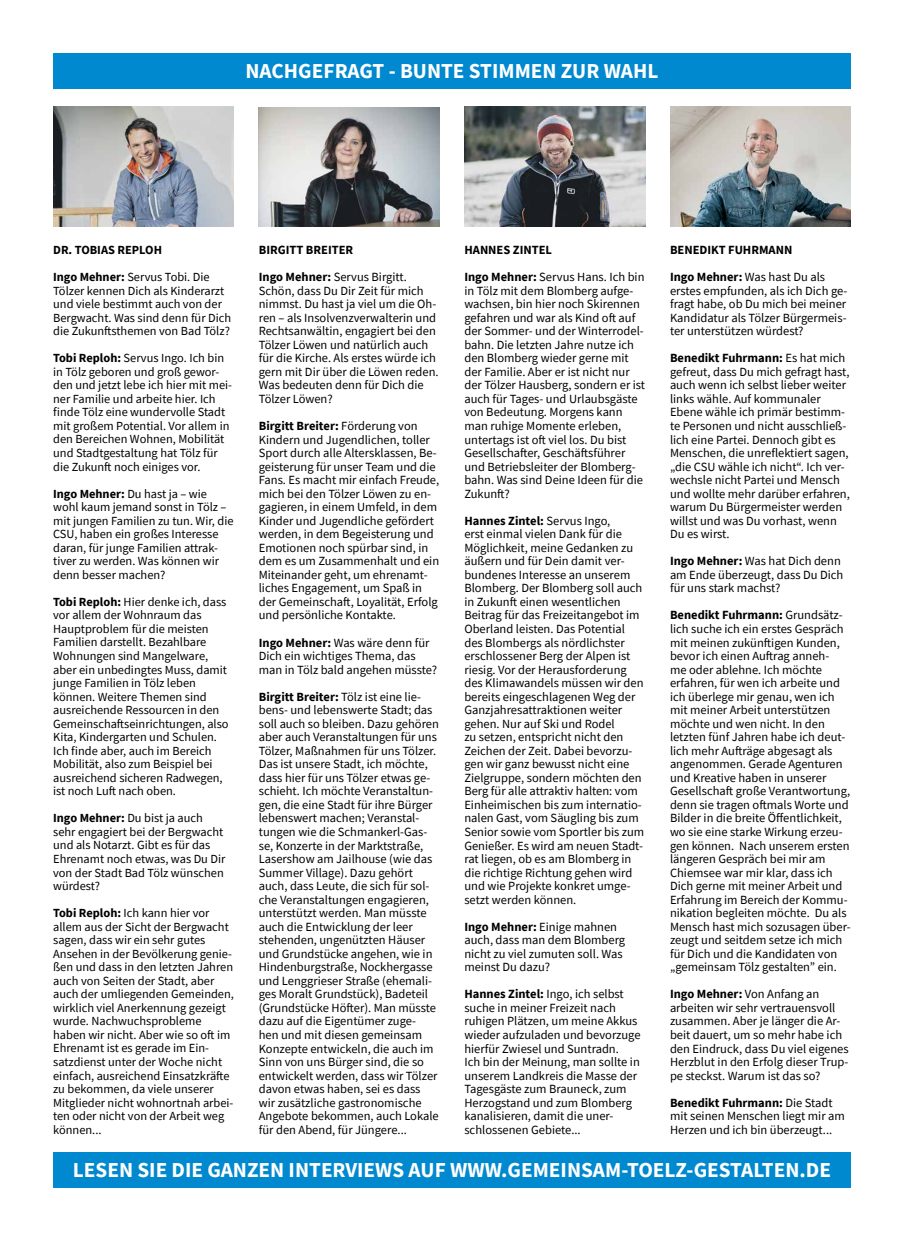
<style>
.page{position:relative;width:904px;height:1241px;background:#fff}
.page>*{position:absolute;margin:0;border:0;box-sizing:border-box;transform-origin:0 0}
.t1{font:700 21.25px "Source Sans Pro";color:#fff}
.t2{font:12.5px/13.5px "Source Sans Pro";color:#000}
.t3{font:700 12.5px/27px "Source Sans Pro";color:#000}
.t4{font:12.38px/13.5px "Source Sans Pro";color:#000}
.t5{font:700 12.38px/27px "Source Sans Pro";color:#000}
.s1{font-weight:400}
.s2{font-weight:700}
</style>
<div class="page">
<div style="left:53px;top:53px;width:797px;height:36px;background:#0089cf"></div>
<img style="left:53px;top:106px;width:181px;height:121px">
<div style="left:53px;top:1152px;width:797px;height:35px;background:#0089cf"></div>
<img style="left:259px;top:107px;width:180px;height:120px">
<img style="left:670px;top:106px;width:180px;height:121px">
<img style="left:464px;top:106px;width:181px;height:121px">
<h1 class="t1" style="left:245px;top:57px;width:414px">NACHGEFRAGT - BUNTE STIMMEN ZUR WAHL</h1>
<p class="t5" style="left:53px;top:236px;width:158px">DR. TOBIAS REPLOH<br>Ingo Mehner: <span class="s1">Servus Tobi. Die</span></p>
<p class="t4" style="left:53px;top:283px;width:179px">Tölzer kennen Dich als Kinderarzt und viele bestimmt auch von der<br>Bergwacht. Was sind denn für Dich die Zukunftsthemen von Bad Tölz?</p>
<p class="t4" style="left:53px;top:351px;width:180px"><span class="s2">Tobi Reploh:</span> Servus Ingo. Ich bin in Tölz geboren und groß gewor&shy;den und jetzt lebe ich hier mit mei&shy;ner Familie und arbeite hier. Ich finde Tölz eine wundervolle Stadt mit großem Potential. Vor allem in den Bereichen Wohnen, Mobilität und Stadtgestaltung hat Tölz für die Zukunft noch einiges vor.</p>
<p class="t4" style="left:53px;top:486px;width:182px"><span class="s2">Ingo Mehner:</span> Du hast ja – wie wohl kaum jemand sonst in Tölz – mit jungen Familien zu tun. Wir, die<br>CSU, haben ein großes Interesse daran, für junge Familien attrak&shy;tiver zu werden. Was können wir denn besser machen?</p>
<p class="t4" style="left:53px;top:594px;width:177px"><span class="s2">Tobi Reploh:</span> Hier denke ich, dass vor allem der Wohnraum das<br>Hauptproblem für die meisten<br>Familien darstellt. Bezahlbare<br>Wohnungen sind Mangelware, aber ein unbedingtes Muss, damit junge Familien in Tölz leben können. Weitere Themen sind ausreichende Ressourcen in den<br>Gemeinschaftseinrichtungen, also<br>Kita, Kindergarten und Schulen.<br>Ich finde aber, auch im Bereich<br>Mobilität, also zum Beispiel bei ausreichend sicheren Radwegen, ist noch Luft nach oben.</p>
<p class="t4" style="left:53px;top:811px;width:174px"><span class="s2">Ingo Mehner:</span> Du bist ja auch sehr engagiert bei der Bergwacht und als Notarzt. Gibt es für das<br>Ehrenamt noch etwas, was Du Dir von der Stadt Bad Tölz wünschen würdest?</p>
<p class="t4" style="left:53px;top:906px;width:182px"><span class="s2">Tobi Reploh:</span> Ich kann hier vor allem aus der Sicht der Bergwacht sagen, dass wir ein sehr gutes<br>Ansehen in der Bevölkerung genie&shy;ßen und dass in den letzten Jahren auch von Seiten der Stadt, aber auch der umliegenden Gemeinden, wirklich viel Anerkennung gezeigt wurde. Nachwuchsprobleme haben wir nicht. Aber wie so oft im<br>Ehrenamt ist es gerade im Ein&shy;satzdienst unter der Woche nicht einfach, ausreichend Einsatzkräfte zu bekommen, da viele unserer<br>Mitglieder nicht wohnortnah arbei&shy;ten oder nicht von der Arbeit weg können...</p>
<p class="t3" style="left:259px;top:236px;width:150px">BIRGITT BREITER<br>Ingo Mehner: <span class="s1">Servus Birgitt.</span></p>
<p class="t2" style="left:259px;top:283px;width:181px">Schön, dass Du Dir Zeit für mich nimmst. Du hast ja viel um die Oh&shy;ren – als Insolvenzverwalterin und<br>Rechtsanwältin, engagiert bei den<br>Tölzer Löwen und natürlich auch für die Kirche. Als erstes würde ich gern mit Dir über die Löwen reden.<br>Was bedeuten denn für Dich die<br>Tölzer Löwen?</p>
<p class="t2" style="left:259px;top:419px;width:182px"><span class="s2">Birgitt Breiter:</span> Förderung von<br>Kindern und Jugendlichen, toller<br>Sport durch alle Altersklassen, Be&shy;geisterung für unser Team und die<br>Fans. Es macht mir einfach Freude, mich bei den Tölzer Löwen zu en&shy;gagieren, in einem Umfeld, in dem<br>Kinder und Jugendliche gefördert werden, in dem Begeisterung und<br>Emotionen noch spürbar sind, in dem es um Zusammenhalt und ein<br>Miteinander geht, um ehrenamt&shy;liches Engagement, um Spaß in der Gemeinschaft, Loyalität, Erfolg und persönliche Kontakte.</p>
<p class="t2" style="left:259px;top:635px;width:180px"><span class="s2">Ingo Mehner:</span> Was wäre denn für<br>Dich ein wichtiges Thema, das man in Tölz bald angehen müsste?</p>
<p class="t2" style="left:259px;top:689px;width:182px"><span class="s2">Birgitt Breiter:</span> Tölz ist eine lie&shy;bens- und lebenswerte Stadt; das soll auch so bleiben. Dazu gehören aber auch Veranstaltungen für uns<br>Tölzer, Maßnahmen für uns Tölzer.<br>Das ist unsere Stadt, ich möchte, dass hier für uns Tölzer etwas ge&shy;schieht. Ich möchte Veranstaltun&shy;gen, die eine Stadt für ihre Bürger lebenswert machen; Veranstal&shy;tungen wie die Schmankerl-Gas&shy;se, Konzerte in der Marktstraße,<br>Lasershow am Jailhouse (wie das<br>Summer Village). Dazu gehört auch, dass Leute, die sich für sol&shy;che Veranstaltungen engagieren, unterstützt werden. Man müsste auch die Entwicklung der leer stehenden, ungenützten Häuser und Grundstücke angehen, wie in<br>Hindenburgstraße, Nockhergasse und Lenggrieser Straße (ehemali&shy;ges Moralt Grundstück), Badeteil (Grundstücke Höfter). Man müsste dazu auf die Eigentümer zuge&shy;hen und mit diesen gemeinsam<br>Konzepte entwickeln, die auch im<br>Sinn von uns Bürger sind, die so entwickelt werden, dass wir Tölzer davon etwas haben, sei es dass wir zusätzliche gastronomische<br>Angebote bekommen, auch Lokale für den Abend, für Jüngere...</p>
<h1 class="t1" style="left:73px;top:1155px;width:759px">LESEN SIE DIE GANZEN INTERVIEWS AUF WWW.GEMEINSAM-TOELZ-GESTALTEN.DE</h1>
<p class="t3" style="left:464px;top:236px;width:182px">HANNES ZINTEL<br>Ingo Mehner: <span class="s1">Servus Hans. Ich bin</span></p>
<p class="t2" style="left:464px;top:283px;width:182px">in Tölz mit dem Blomberg aufge&shy;wachsen, bin hier noch Skirennen gefahren und war als Kind oft auf der Sommer- und der Winterrodel&shy;bahn. Die letzten Jahre nutze ich den Blomberg wieder gerne mit der Familie. Aber er ist nicht nur der Tölzer Hausberg, sondern er ist auch für Tages- und Urlaubsgäste von Bedeutung. Morgens kann man ruhige Momente erleben, untertags ist oft viel los. Du bist<br>Gesellschafter, Geschäftsführer und Betriebsleiter der Blomberg&shy;bahn. Was sind Deine Ideen für die<br>Zukunft?</p>
<p class="t2" style="left:464px;top:513px;width:181px"><span class="s2">Hannes Zintel:</span> Servus Ingo,<br>erst einmal vielen Dank für die<br>Möglichkeit, meine Gedanken zu äußern und für Dein damit ver&shy;bundenes Interesse an unserem<br>Blomberg. Der Blomberg soll auch in Zukunft einen wesentlichen<br>Beitrag für das Freizeitangebot im<br>Oberland leisten. Das Potential des Blombergs als nördlichster erschlossener Berg der Alpen ist riesig. Vor der Herausforderung des Klimawandels müssen wir den bereits eingeschlagenen Weg der<br>Ganzjahresattraktionen weiter gehen. Nur auf Ski und Rodel<br>zu setzen, entspricht nicht den<br>Zeichen der Zeit. Dabei bevorzu&shy;gen wir ganz bewusst nicht eine<br>Zielgruppe, sondern möchten den<br>Berg für alle attraktiv halten: vom<br>Einheimischen bis zum internatio&shy;nalen Gast, vom Säugling bis zum<br>Senior sowie vom Sportler bis zum<br>Genießer. Es wird am neuen Stadt&shy;rat liegen, ob es am Blomberg in die richtige Richtung gehen wird und wie Projekte konkret umge&shy;setzt werden können.</p>
<p class="t2" style="left:464px;top:919px;width:162px"><span class="s2">Ingo Mehner:</span> Einige mahnen auch, dass man dem Blomberg nicht zu viel zumuten soll. Was meinst Du dazu?</p>
<p class="t2" style="left:464px;top:987px;width:178px"><span class="s2">Hannes Zintel:</span> Ingo, ich selbst suche in meiner Freizeit nach ruhigen Plätzen, um meine Akkus wieder aufzuladen und bevorzuge hierfür Zwiesel und Suntradn.<br>Ich bin der Meinung, man sollte in unserem Landkreis die Masse der<br>Tagesgäste zum Brauneck, zum<br>Herzogstand und zum Blomberg kanalisieren, damit die uner&shy;schlossenen Gebiete...</p>
<p class="t3" style="left:670px;top:236px;width:157px">BENEDIKT FUHRMANN<br>Ingo Mehner: <span class="s1">Was hast Du als</span></p>
<p class="t2" style="left:670px;top:283px;width:179px;text-align:justify">erstes empfunden, als ich Dich ge&shy;fragt habe, ob Du mich bei meiner Kandidatur als Tölzer Bürgermeis&shy;ter unterstützen würdest?</p>
<p class="t2" style="left:670px;top:351px;width:181px"><span class="s2">Benedikt Fuhrmann:</span> Es hat mich gefreut, dass Du mich gefragt hast, auch wenn ich selbst lieber weiter links wähle. Auf kommunaler<br>Ebene wähle ich primär bestimm&shy;te Personen und nicht ausschließ&shy;lich eine Partei. Dennoch gibt es<br>Menschen, die unreflektiert sagen, „die CSU wähle ich nicht“. Ich ver&shy;wechsle nicht Partei und Mensch und wollte mehr darüber erfahren, warum Du Bürgermeister werden willst und was Du vorhast, wenn<br>Du es wirst.</p>
<p class="t2" style="left:670px;top:554px;width:175px"><span class="s2">Ingo Mehner:</span> Was hat Dich denn am Ende überzeugt, dass Du Dich für uns stark machst?</p>
<p class="t2" style="left:670px;top:608px;width:182px"><span class="s2">Benedikt Fuhrmann:</span> Grundsätz&shy;lich suche ich ein erstes Gespräch mit meinen zukünftigen Kunden, bevor ich einen Auftrag anneh-<br>me oder ablehne. Ich möchte erfahren, für wen ich arbeite und ich überlege mir genau, wen ich mit meiner Arbeit unterstützen möchte und wen nicht. In den letzten fünf Jahren habe ich deut&shy;lich mehr Aufträge abgesagt als angenommen. Gerade Agenturen und Kreative haben in unserer<br>Gesellschaft große Verantwortung, denn sie tragen oftmals Worte und<br>Bilder in die breite Öffentlichkeit, wo sie eine starke Wirkung erzeu&shy;gen können. Nach unserem ersten längeren Gespräch bei mir am<br>Chiemsee war mir klar, dass ich<br>Dich gerne mit meiner Arbeit und<br>Erfahrung im Bereich der Kommu&shy;nikation begleiten möchte. Du als<br>Mensch hast mich sozusagen über&shy;zeugt und seitdem setze ich mich für Dich und die Kandidaten von „gemeinsam Tölz gestalten” ein.</p>
<p class="t2" style="left:670px;top:987px;width:180px"><span class="s2">Ingo Mehner:</span> Von Anfang an arbeiten wir sehr vertrauensvoll zusammen. Aber je länger die Ar&shy;beit dauert, um so mehr habe ich den Eindruck, dass Du viel eigenes<br>Herzblut in den Erfolg dieser Trup&shy;pe steckst. Warum ist das so?</p>
<p class="t2" style="left:670px;top:1095px;width:176px"><span class="s2">Benedikt Fuhrmann:</span> Die Stadt mit seinen Menschen liegt mir am<br>Herzen und ich bin überzeugt...</p>
</div>
